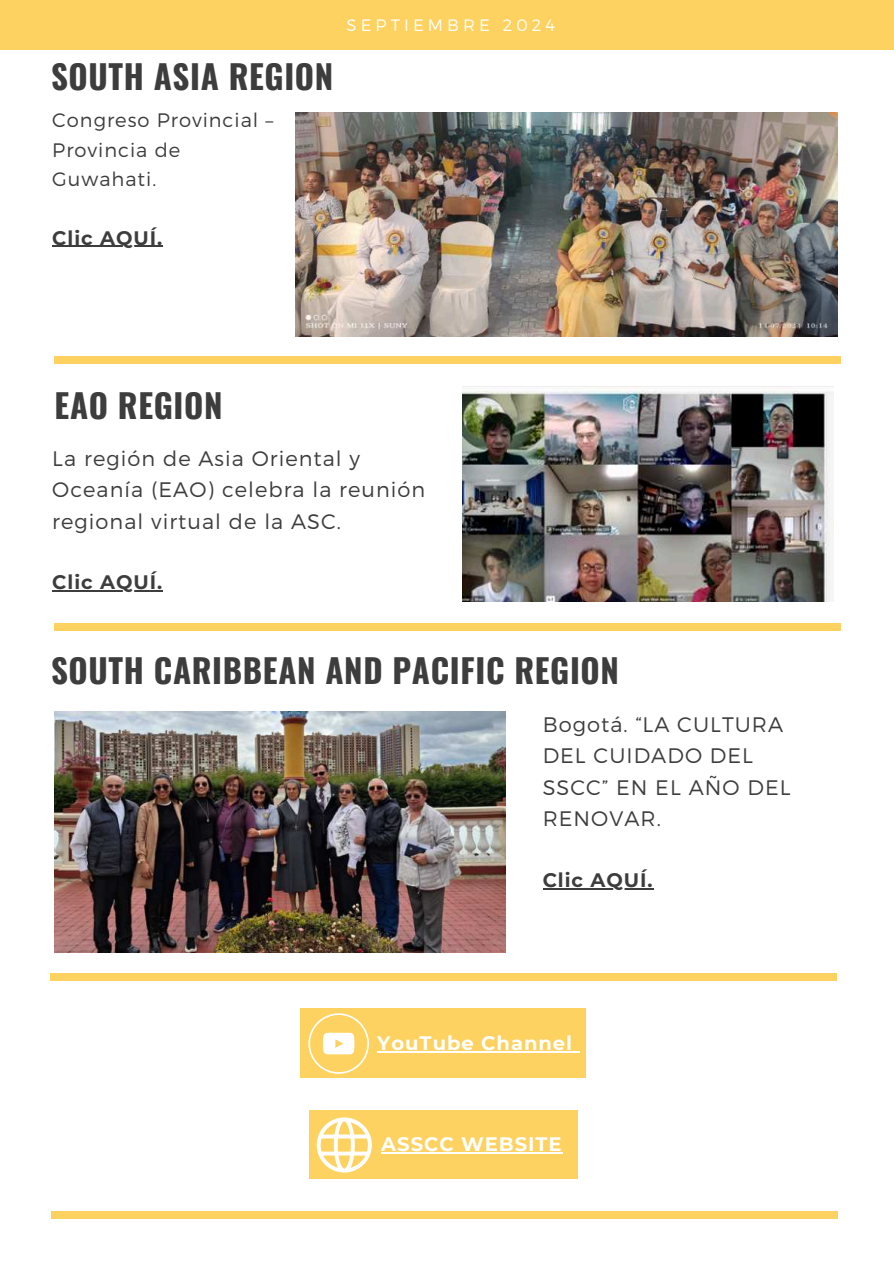
<style>
.page{position:relative;width:894px;height:1264px;background:#fff}
.page>*{position:absolute;margin:0;border:0;box-sizing:border-box;transform-origin:0 0}
.t1{font:700 33px "Oswald";letter-spacing:.02em;color:#3d3d3d}
.t2{font:300 21px/31.5px "Montserrat";letter-spacing:.05em;color:#3d3d3d}
.t3{font:300 19.5px/29.2px "Montserrat";letter-spacing:.05em;color:#3d3d3d}
.t4{font:700 19.5px "Montserrat";letter-spacing:.05em;color:#3d3d3d}
.t5{font:700 19.5px "Montserrat";letter-spacing:.05em;color:#fff}
.t6{font:300 16.5px "Montserrat";letter-spacing:.25em;color:#fff}
</style>
<div class="page">
<div style="left:0;top:0;width:893px;height:50px;background:#fdd260"></div>
<div style="left:55px;top:356px;width:786px;height:7px;background:#fdd260"></div>
<div style="left:51px;top:1211px;width:786px;height:7px;background:#fdd260"></div>
<div style="left:55px;top:624px;width:786px;height:6px;background:#fdd260"></div>
<img style="left:295px;top:112px;width:542px;height:224px">
<img style="left:55px;top:711px;width:450px;height:241px">
<hr style="left:52px;top:246px;width:111px;height:1px;background:#3d3d3d">
<hr style="left:52px;top:590px;width:111px;height:1px;background:#3d3d3d">
<hr style="left:542px;top:888px;width:111px;height:1px;background:#3d3d3d">
<img style="left:462px;top:386px;width:371px;height:215px">
<div style="left:301px;top:1008px;width:285px;height:69px;background:#fdd260"></div>
<hr style="left:377px;top:1051px;width:196px;height:1px;background:#fff">
<svg style="left:308px;top:1013px;width:61px;height:60px"></svg>
<div style="left:309px;top:1110px;width:268px;height:68px;background:#fdd260"></div>
<svg style="left:316px;top:1117px;width:56px;height:55px"></svg>
<hr style="left:381px;top:1152px;width:181px;height:1px;background:#fff">
<div style="left:50px;top:973px;width:786px;height:7px;background:#fdd260"></div>
<h1 class="t1" style="left:51px;top:59px;width:284px">SOUTH ASIA REGION</h1>
<p class="t3" style="left:52px;top:106px;width:222px">Congreso Provincial –<br>Provincia de<br>Guwahati.</p>
<p class="t6" style="left:346px;top:15px;width:210px">SEPTIEMBRE 2024</p>
<p class="t4" style="left:52px;top:223px;width:111px">Clic AQUÍ.</p>
<h1 class="t1" style="left:55px;top:389px;width:169px">EAO REGION</h1>
<p class="t2" style="left:52px;top:442px;width:374px">La región de Asia Oriental y<br>Oceanía (EAO) celebra la reunión regional virtual de la ASC.</p>
<p class="t4" style="left:52px;top:568px;width:111px">Clic AQUÍ.</p>
<h1 class="t1" style="left:51px;top:653px;width:569px">SOUTH CARIBBEAN AND PACIFIC REGION</h1>
<p class="t2" style="left:542px;top:708px;width:249px">Bogotá. &lt;LA CULTURA<br>DEL CUIDADO DEL<br>SSCC= EN EL AÑO DEL<br>RENOVAR.</p>
<p class="t4" style="left:542px;top:866px;width:111px">Clic AQUÍ.</p>
<p class="t5" style="left:377px;top:1028px;width:196px">YouTube Channel</p>
<p class="t5" style="left:381px;top:1130px;width:182px">ASSCC WEBSITE</p>
</div>
